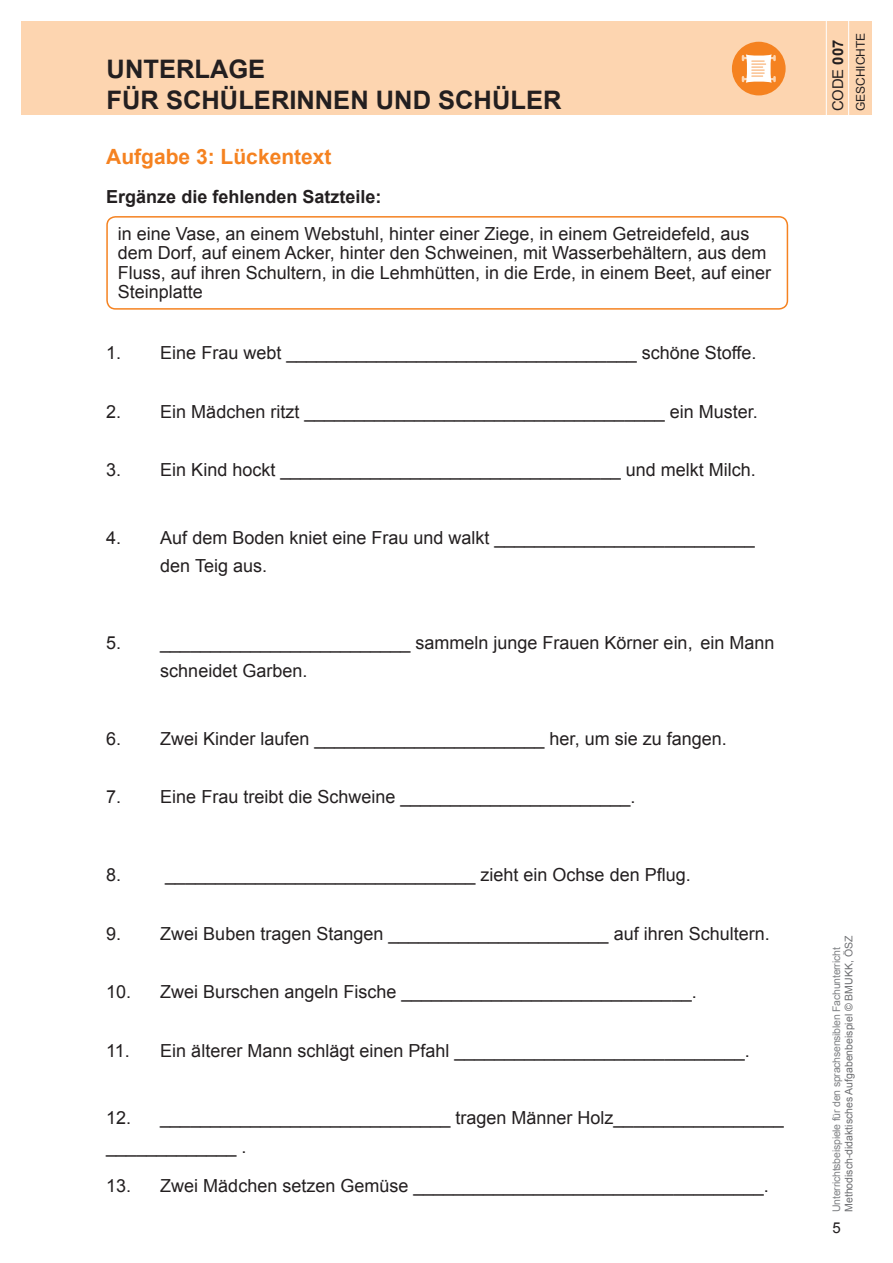
<style>
.page{position:relative;width:893px;height:1263px;background:#fff}
.page>*{position:absolute;margin:0;border:0;box-sizing:border-box;transform-origin:0 0}
.t1{font:700 25.5px/30.6px "Arial";color:#231f20}
.t2{font:700 21px "Arial";color:#f58220}
.t3{font:18px/28.5px "Arial";color:#231f20}
.t4{font:700 18px "Arial";color:#231f20}
.t5{font:15px "Arial";color:#231f20}
.t6{font:14.85px "Arial";color:#231f20}
.t7{font:12px "Arial";color:#231f20}
.t8{font:10.5px "Arial";letter-spacing:-.02em;color:#808285}
.t9{font:10.5px "Arial";color:#6c6d70}
.s1{font-weight:700}
</style>
<div class="page">
<div style="left:21px;top:21px;width:851px;height:94px;background:#fdd5b0"></div>
<hr style="left:848px;top:20px;width:1px;height:127px;background:#fff">
<hr style="left:826px;top:20px;width:1px;height:127px;background:#fff">
<div style="left:732px;top:42px;width:54px;height:53px;background:#f58220;border-radius:50%"></div>
<hr style="left:743px;top:57px;width:31px;height:2px;background:#fdd5b0">
<hr style="left:743px;top:78px;width:31px;height:2px;background:#fdd5b0">
<svg style="left:746px;top:54px;width:26px;height:29px"></svg>
<svg style="left:752px;top:61px;width:14px;height:16px"></svg>
<div style="left:106px;top:216px;width:682px;height:94px;border:2px solid #f58220;border-radius:9px"></div>
<h1 class="t1" style="left:107px;top:55px;width:456px">UNTERLAGE<br>FÜR SCHÜLERINNEN UND SCHÜLER</h1>
<p class="t2" style="left:106px;top:143px;width:227px">Aufgabe 3: Lückentext</p>
<p class="t4" style="left:106px;top:185px;width:277px">Ergänze die fehlenden Satzteile:</p>
<p class="t3" style="left:118px;top:224px;width:655px;line-height:19.5px">in eine Vase, an einem Webstuhl, hinter einer Ziege, in einem Getreidefeld, aus dem Dorf, auf einem Acker, hinter den Schweinen, mit Wasserbehältern, aus dem Fluss, auf ihren Schultern, in die Lehmhütten, in die Erde, in einem Beet, auf einer Steinplatte</p>
<p class="t3" style="left:106px;top:339px;width:652px">1. Eine Frau webt ___________________________________ schöne Stoffe.</p>
<p class="t3" style="left:106px;top:397px;width:653px">2. Ein Mädchen ritzt ____________________________________ ein Muster.</p>
<p class="t3" style="left:106px;top:456px;width:651px">3. Ein Kind hockt __________________________________ und melkt Milch.</p>
<p class="t3" style="left:160px;top:523px;width:596px;text-indent:-54px">4. Auf dem Boden kniet eine Frau und walkt __________________________ den Teig aus.</p>
<p class="t3" style="left:160px;top:628px;width:616px;text-indent:-54px">5. _________________________ sammeln junge Frauen Körner ein, ein Mann schneidet Garben.</p>
<p class="t3" style="left:106px;top:724px;width:622px">6. Zwei Kinder laufen _______________________ her, um sie zu fangen.</p>
<p class="t3" style="left:106px;top:783px;width:531px">7. Eine Frau treibt die Schweine _______________________.</p>
<p class="t3" style="left:106px;top:861px;width:17px">8.</p>
<p class="t3" style="left:165px;top:861px;width:527px">_______________________________ zieht ein Ochse den Pflug.</p>
<p class="t3" style="left:106px;top:919px;width:665px">9. Zwei Buben tragen Stangen ______________________ auf ihren Schultern.</p>
<p class="t3" style="left:106px;top:978px;width:592px">10. Zwei Burschen angeln Fische _____________________________.</p>
<p class="t3" style="left:106px;top:1036px;width:645px">11. Ein älterer Mann schlägt einen Pfahl _____________________________.</p>
<p class="t3" style="left:106px;top:1104px;width:679px">12. _____________________________ tragen Männer Holz_________________ _____________ .</p>
<p class="t3" style="left:106px;top:1171px;width:664px">13. Zwei Mädchen setzen Gemüse ___________________________________.</p>
<p class="t6" style="left:828px;top:111px;width:73px;rotate:-90deg">CODE <span class="s1">007</span></p>
<p class="t7" style="left:853px;top:111px;width:80px;rotate:-90deg">GESCHICHTE</p>
<p class="t8" style="left:829px;top:1212px;width:266px;rotate:-90deg">Unterrichtsbeispiele für den sprachsensiblen Fachunterricht</p>
<p class="t9" style="left:842px;top:1212px;width:278px;rotate:-90deg">Methodisch-didaktisches Aufgabenbeispiel © BMUKK, ÖSZ</p>
<p class="t5" style="left:832px;top:1218px;width:10px">5</p>
</div>
